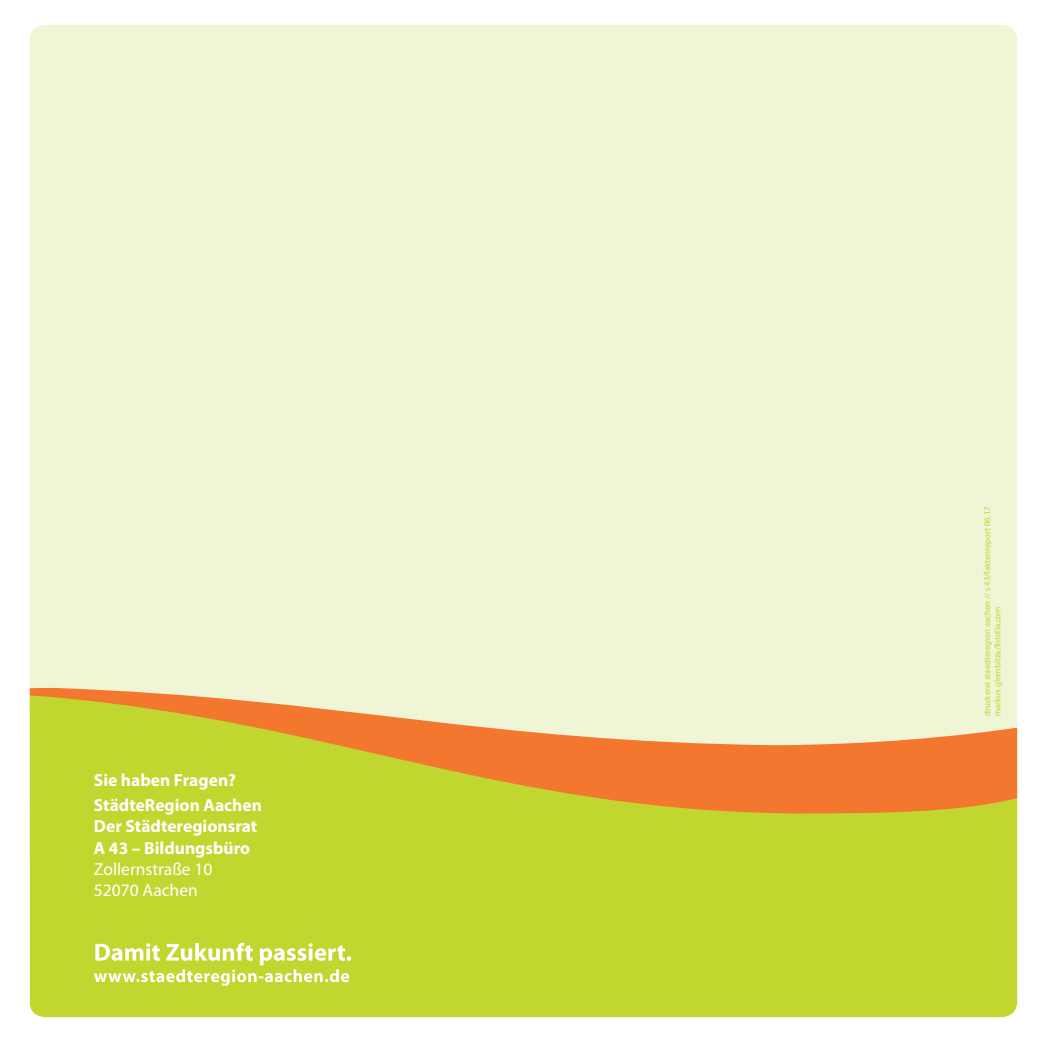
<style>
.page{position:relative;width:1042px;height:1042px;background:#fff}
.page>*{position:absolute;margin:0;border:0;box-sizing:border-box;transform-origin:0 0}
.t1{font:700 17.5px/25.9px "Myriad Pro";color:#fff}
.t2{font:17.5px/21px "Myriad Pro";color:#fff}
.t3{font:8.75px/10.5px "Myriad Pro";color:#c1d72f}
</style>
<div class="page">
<div style="left:30px;top:25px;width:987px;height:663px;background:#f0f5d5"></div>
<div style="left:30px;top:813px;width:987px;height:204px;background:#c1d72f"></div>
<svg style="left:94px;top:943px;width:257px;height:43px"></svg>
<svg style="left:30px;top:688px;width:987px;height:125px;background:#e1ba5d"></svg>
<h1 class="t1" style="left:94px;top:767px;width:169px">Sie haben Fragen?<br>StädteRegion Aachen</h1>
<h1 class="t1" style="left:94px;top:816px;width:165px;line-height:21px">Der Städteregionsrat<br>A 43 – Bildungsbüro</h1>
<h1 class="t2" style="left:94px;top:858px;width:120px">Zollernstraße 10<br>52070 Aachen</h1>
<p class="t3" style="left:982px;top:716px;width:211px;rotate:-90deg">druckerei staedteregion aachen // s 43/faktenreport 06.17 markus glombitza/fotolia.com</p>
</div>
